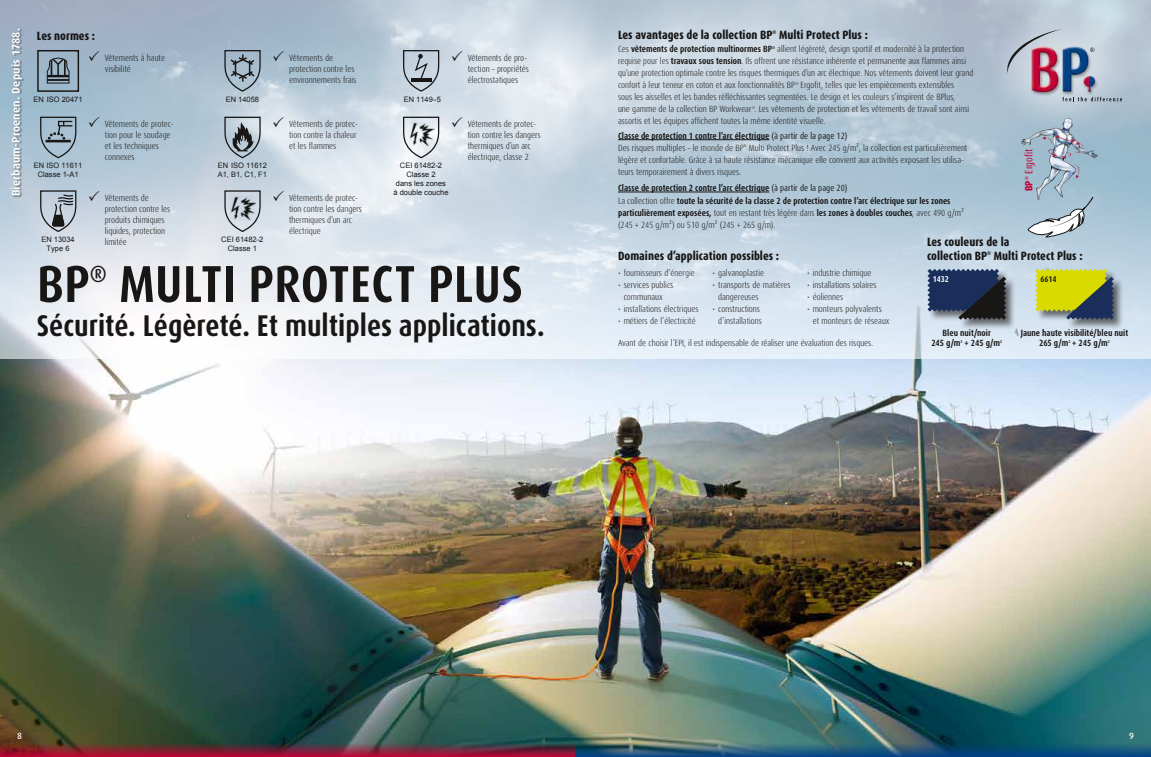
<style>
.page{position:relative;width:1151px;height:757px;background:#fff}
.page>*{position:absolute;margin:0;border:0;box-sizing:border-box;transform-origin:0 0}
.t1{font:700 condensed 52px "Dax OT";letter-spacing:.01em;color:#181716}
.t2{font:700 condensed 30px "Dax OT";color:#181716}
.t3{font:700 condensed 23.4px "Dax OT";color:#181716}
.t4{font:800 condensed 12px/14px "Dax OT";color:#181716}
.t5{font:700 11px "Dax";letter-spacing:.02em;color:#fff}
.t6{font:condensed 10.5px "Dax OT";color:#c50034}
.t7{font:800 condensed 10.5px "Dax OT";color:#c50034}
.t8{font:300 condensed 9px/11px "Dax OT";color:#181716}
.t9{font:700 condensed 9px/13.4px "Dax OT";color:#181716}
.t10{font:500 9px "Dax";color:#fff}
.t11{font:700 condensed 8.5px "Dax OT";color:#fff}
.t12{font:700 condensed 8.5px "Dax OT";color:#181716}
.t13{font:7.5px/9px "Arial";color:#181716;text-align:center}
.t14{font:700 4.7px "Dax";color:#c50034}
.s1{font-weight:700}
.s2{font-weight:400}
.s3{font-weight:300}
</style>
<div class="page">
<img style="left:0;top:359px;width:1151px;height:384px">
<svg style="left:0;top:0;width:1151px;height:359px;background:#c9d7e2"></svg>
<img style="left:0;top:743px;width:575px;height:14px">
<svg style="left:575px;top:743px;width:576px;height:14px;background:#1f5777"></svg>
<div style="left:1036px;top:269px;width:81px;height:53px;background:#181716;opacity:.6"></div>
<div style="left:958px;top:277px;width:59px;height:53px;background:#181716;opacity:.6"></div>
<svg style="left:927px;top:269px;width:79px;height:51px;background:#2e3c58"></svg>
<div style="left:1067px;top:277px;width:57px;height:53px;background:#181716;opacity:.6"></div>
<svg style="left:1035px;top:269px;width:79px;height:51px;background:#9ea633"></svg>
<img style="left:1020px;top:145px;width:79px;height:59px">
<svg style="left:1027px;top:197px;width:66px;height:40px"></svg>
<svg style="left:40px;top:191px;width:37px;height:41px;background:#9da5af"></svg>
<svg style="left:224px;top:51px;width:37px;height:41px;background:#8e9eab"></svg>
<svg style="left:403px;top:51px;width:36px;height:41px"></svg>
<svg style="left:224px;top:117px;width:37px;height:42px;background:#939da5"></svg>
<svg style="left:40px;top:117px;width:37px;height:42px;background:#8fa3b2"></svg>
<hr style="left:46px;top:140px;width:25px;height:2px;background:#181716">
<div style="left:37px;top:50px;width:42px;height:42px;border:1px solid #181716"></div>
<svg style="left:46px;top:57px;width:24px;height:27px"></svg>
<svg style="left:224px;top:191px;width:37px;height:41px"></svg>
<img style="left:231px;top:196px;width:25px;height:25px">
<svg style="left:403px;top:117px;width:37px;height:42px"></svg>
<img style="left:409px;top:123px;width:25px;height:24px">
<img style="left:985px;top:0;width:158px;height:145px">
<svg style="left:1062px;top:97px;width:60px;height:4px"></svg>
<svg style="left:1090px;top:48px;width:4px;height:4px"></svg>
<svg style="left:1007px;top:29px;width:55px;height:44px;background:#b9a0b0"></svg>
<div style="left:11px;top:28px;width:14px;height:170px;background:#181716;opacity:.5"></div>
<hr style="left:618px;top:139px;width:151px;height:1px;background:#181716">
<hr style="left:618px;top:192px;width:151px;height:1px;background:#181716">
<svg style="left:89px;top:190px;width:11px;height:11px"></svg>
<svg style="left:273px;top:50px;width:11px;height:10px"></svg>
<svg style="left:452px;top:50px;width:10px;height:10px"></svg>
<svg style="left:273px;top:117px;width:11px;height:10px"></svg>
<svg style="left:273px;top:190px;width:11px;height:11px"></svg>
<svg style="left:452px;top:117px;width:10px;height:10px"></svg>
<svg style="left:89px;top:117px;width:11px;height:10px"></svg>
<svg style="left:89px;top:50px;width:11px;height:10px"></svg>
<p class="t5" style="left:10px;top:196px;width:170px;rotate:-90deg">Bierbaum-Proenen. Depuis 1788.</p>
<h3 class="t4" style="left:618px;top:27px;width:251px">Les avantages de la collection BP<sup>®</sup> Multi Protect Plus :</h3>
<h3 class="t4" style="left:37px;top:29px;width:60px">Les normes :</h3>
<p class="t8" style="left:618px;top:43px;width:357px;line-height:12px">Ces <span class="s1">vêtements de protection multinormes BP</span><sup>®</sup> allient légèreté, design sportif et modernité à la protection requise pour les <span class="s1">travaux sous tension</span>. Ils offrent une résistance inhérente et permanente aux flammes ainsi qu’une protection optimale contre les risques thermiques d’un arc électrique. Nos vêtements doivent leur grand confort à leur teneur en coton et aux fonctionnalités BP<sup>®</sup> Ergofit, telles que les empiècements extensibles<br>sous les aisselles et les bandes réfléchissantes segmentées. Le design et les couleurs s’inspirent de BPlus,<br>une gamme de la collection BP Workwear<sup>®</sup>. Les vêtements de protection et les vêtements de travail sont ainsi assortis et les équipes affichent toutes la même identité visuelle.</p>
<p class="t8" style="left:618px;top:130px;width:351px;line-height:12px"><span class="s1">Classe de protection 1 contre l’arc électrique</span> <span class="s2">(à partir de la page 12)<br></span>Des risques multiples – le monde de BP<sup>®</sup> Multi Protect Plus ! Avec 245 g/m², la collection est particulièrement légère et confortable. Grâce à sa haute résistance mécanique elle convient aux activités exposant les utilisa&shy;teurs temporairement à divers risques.</p>
<p class="t9" style="left:618px;top:181px;width:334px">Classe de protection 2 contre l’arc électrique <span class="s2">(à partir de la page 20)<br></span><span class="s3">La collection offre</span> toute la sécurité de la classe 2 de protection contre l’arc électrique sur les zones</p>
<p class="t8" style="left:618px;top:207px;width:347px;line-height:12px"><span class="s1">particulièrement exposées,</span> tout en restant très légère dans <span class="s1">les zones à doubles couches</span>, avec 490 g/m² (245 + 245 g/m²) ou 510 g/m² (245 + 265 g/m).</p>
<h3 class="t4" style="left:927px;top:235px;width:157px">Les couleurs de la<br>collection BP<sup>®</sup> Multi Protect Plus :</h3>
<p class="t8" style="left:105px;top:52px;width:62px">Vêtements à haute visibilité</p>
<p class="t8" style="left:289px;top:52px;width:69px">Vêtements de protection contre les environnements frais</p>
<p class="t8" style="left:468px;top:52px;width:63px">Vêtements de pro&shy;tection – propriétés électrostatiques</p>
<p class="t8" style="left:289px;top:119px;width:70px">Vêtements de protec&shy;tion contre la chaleur et les flammes</p>
<p class="t13" style="left:34px;top:95px;width:51px">EN ISO 20471</p>
<p class="t13" style="left:226px;top:95px;width:35px">EN 14058</p>
<p class="t13" style="left:404px;top:95px;width:39px">EN 1149-5</p>
<p class="t8" style="left:105px;top:119px;width:70px">Vêtements de protec&shy;tion pour le soudage et les techniques connexes</p>
<p class="t8" style="left:468px;top:119px;width:74px">Vêtements de protec&shy;tion contre les dangers thermiques d’un arc électrique, classe 2</p>
<p class="t6" style="left:1022px;top:174px;width:26px;rotate:-90deg">Ergofit</p>
<p class="t13" style="left:34px;top:161px;width:50px">EN ISO 11611<br>Classe 1–A1</p>
<p class="t13" style="left:218px;top:161px;width:51px;text-align:left">EN ISO 11612<br>A1, B1, C1, F1</p>
<p class="t13" style="left:393px;top:161px;width:57px">CEI 61482–2<br>Classe 2<br>dans les zones à double couche</p>
<p class="t14" style="left:1024px;top:180px;width:5px;rotate:-90deg">®</p>
<p class="t7" style="left:1022px;top:191px;width:12px;rotate:-90deg">BP</p>
<p class="t8" style="left:105px;top:192px;width:67px">Vêtements de protection contre les produits chimiques liquides, protection limitée</p>
<p class="t8" style="left:289px;top:192px;width:74px">Vêtements de protec&shy;tion contre les dangers thermiques d’un arc électrique</p>
<p class="t13" style="left:221px;top:235px;width:44px">CEI 61482–2<br>Classe 1</p>
<p class="t13" style="left:41px;top:235px;width:35px">EN 13034<br>Type 6</p>
<h3 class="t4" style="left:618px;top:249px;width:163px">Domaines d’application possibles :</h3>
<p class="t8" style="left:618px;top:268px;width:78px">• fournisseurs d’énergie</p>
<p class="t8" style="left:618px;top:279px;width:57px;line-height:12px;text-align:center">• services publics communaux</p>
<p class="t8" style="left:618px;top:304px;width:82px">• installations électriques</p>
<p class="t8" style="left:618px;top:316px;width:79px">• métiers de l’électricité</p>
<h1 class="t1" style="left:37px;top:251px;width:54px">BP</h1>
<h3 class="t3" style="left:90px;top:259px;width:19px">®</h3>
<h1 class="t1" style="left:119px;top:251px;width:405px">MULTI PROTECT PLUS</h1>
<h2 class="t2" style="left:37px;top:306px;width:509px">Sécurité. Légèreté. Et multiples applications.</h2>
<p class="t8" style="left:807px;top:268px;width:66px">• industrie chimique</p>
<p class="t8" style="left:807px;top:280px;width:71px">• installations solaires</p>
<p class="t8" style="left:807px;top:292px;width:38px">• éoliennes</p>
<p class="t8" style="left:813px;top:303px;width:78px;line-height:12px;text-indent:-6px">• monteurs polyvalents et monteurs de réseaux</p>
<p class="t8" style="left:712px;top:268px;width:53px">• galvanoplastie</p>
<p class="t8" style="left:718px;top:279px;width:74px;line-height:12px;text-indent:-6px">• transports de matières dangereuses</p>
<p class="t8" style="left:712px;top:303px;width:51px;line-height:12px;text-align:right">• constructions d’installations</p>
<p class="t11" style="left:933px;top:273px;width:18px">1432</p>
<p class="t12" style="left:1040px;top:273px;width:18px">6614</p>
<p class="t9" style="left:943px;top:326px;width:50px">Bleu nuit/noir</p>
<p class="t9" style="left:1021px;top:326px;width:109px">Jaune haute visibilité/bleu nuit</p>
<p class="t9" style="left:931px;top:336px;width:72px">245 g/m<sup>2</sup> + 245 g/m<sup>2</sup></p>
<p class="t9" style="left:1039px;top:336px;width:72px">265 g/m<sup>2</sup> + 245 g/m<sup>2</sup></p>
<p class="t8" style="left:618px;top:338px;width:257px">Avant de choisir l’EPI, il est indispensable de réaliser une évaluation des risques.</p>
<p class="t10" style="left:17px;top:730px;width:6px">8</p>
<p class="t10" style="left:1129px;top:730px;width:6px">9</p>
</div>
